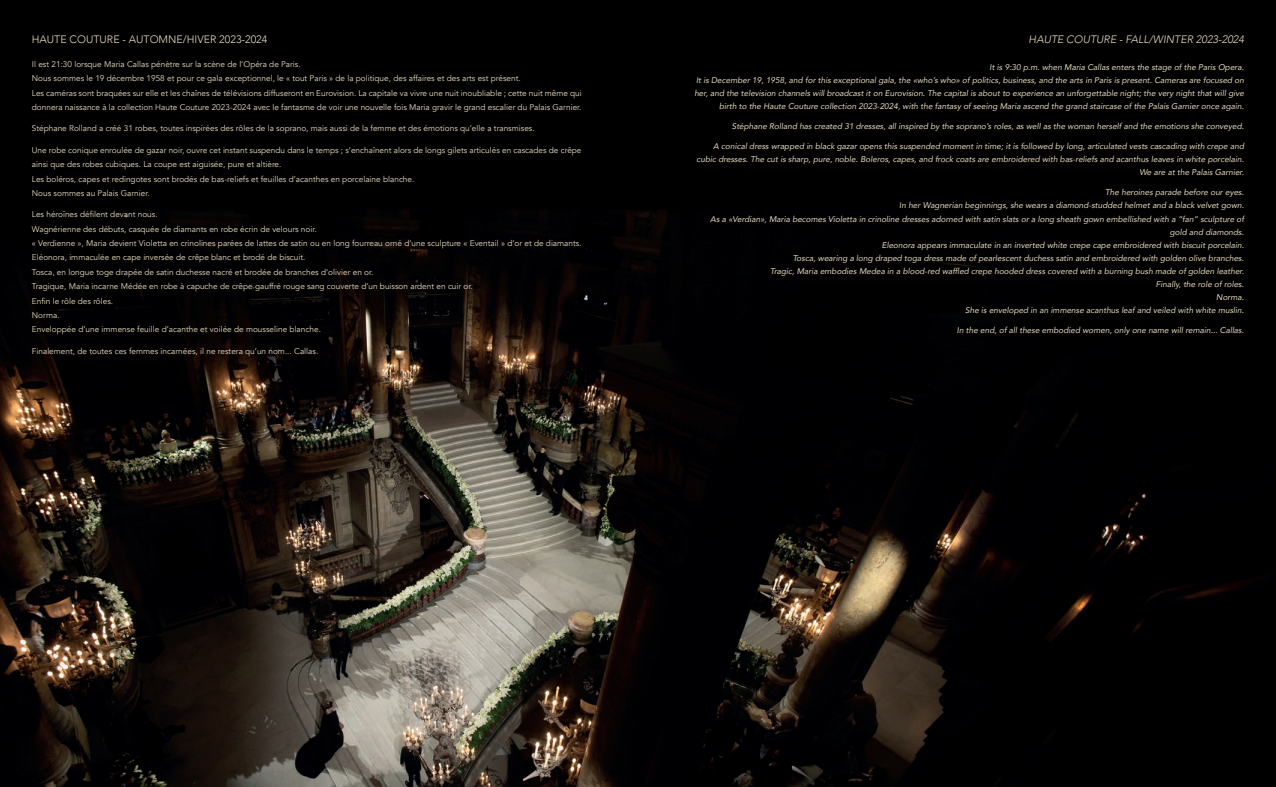
<style>
.page{position:relative;width:1276px;height:787px;background:#fff}
.page>*{position:absolute;margin:0;border:0;box-sizing:border-box;transform-origin:0 0}
.t1{font:300 10.73px "Avenir";color:#e9dcbf}
.t2{font:italic 300 10.73px "Avenir";color:#e9dcbf}
.t3{font:italic 8.25px/13px "Avenir";color:#e9dcbf;text-align:right}
.t4{font:8.25px/14.4px "Avenir";color:#e9dcbf}
</style>
<div class="page">
<img style="left:0;top:0;width:1276px;height:787px">
<h1 class="t1" style="left:32px;top:32px;width:237px">HAUTE COUTURE - AUTOMNE/HIVER 2023-2024</h1>
<p class="t4" style="left:32px;top:57px;width:551px">Il est 21:30 lorsque Maria Callas pénètre sur la scène de l’Opéra de Paris.<br>Nous sommes le 19 décembre 1958 et pour ce gala exceptionnel, le « tout Paris » de la politique, des affaires et des arts est présent.<br>Les caméras sont braquées sur elle et les chaînes de télévisions diffuseront en Eurovision. La capitale va vivre une nuit inoubliable ; cette nuit même qui donnera naissance à la collection Haute Couture 2023-2024 avec le fantasme de voir une nouvelle fois Maria gravir le grand escalier du Palais Garnier.</p>
<p class="t4" style="left:32px;top:122px;width:504px">Stéphane Rolland a créé 31 robes, toutes inspirées des rôles de la soprano, mais aussi de la femme et des émotions qu’elle a transmises.</p>
<p class="t4" style="left:32px;top:143px;width:551px">Une robe conique enroulée de gazar noir, ouvre cet instant suspendu dans le temps ; s’enchaînent alors de longs gilets articulés en cascades de crêpe ainsi que des robes cubiques. La coupe est aiguisée, pure et altière.<br>Les boléros, capes et redingotes sont brodés de bas-reliefs et feuilles d’acanthes en porcelaine blanche.<br>Nous sommes au Palais Garnier.</p>
<p class="t4" style="left:32px;top:207px;width:551px">Les héroïnes défilent devant nous.<br>Wagnérienne des débuts, casquée de diamants en robe écrin de velours noir.<br>« Verdienne », Maria devient Violetta en crinolines parées de lattes de satin ou en long fourreau orné d’une sculpture « Eventail » d’or et de diamants.<br>Eléonora, immaculée en cape inversée de crêpe blanc et brodé de biscuit.<br>Tosca, en longue toge drapée de satin duchesse nacré et brodée de branches d’olivier en or.<br>Tragique, Maria incarne Médée en robe à capuche de crêpe gauffré rouge sang couverte d’un buisson ardent en cuir or.<br>Enfin le rôle des rôles.<br>Norma.<br>Enveloppée d’une immense feuille d’acanthe et voilée de mousseline blanche.</p>
<p class="t4" style="left:32px;top:344px;width:288px">Finalement, de toutes ces femmes incarnées, il ne restera qu’un nom... Callas.</p>
<h1 class="t2" style="left:1028px;top:32px;width:217px">HAUTE COUTURE - FALL/WINTER 2023-2024</h1>
<p class="t3" style="left:694px;top:61px;width:551px">It is 9:30 p.m. when Maria Callas enters the stage of the Paris Opera.<br>It is December 19, 1958, and for this exceptional gala, the «who’s who» of politics, business, and the arts in Paris is present. Cameras are focused on her, and the television channels will broadcast it on Eurovision. The capital is about to experience an unforgettable night; the very night that will give birth to the Haute Couture collection 2023-2024, with the fantasy of seeing Maria ascend the grand staircase of the Palais Garnier once again.</p>
<p class="t3" style="left:732px;top:120px;width:514px">Stéphane Rolland has created 31 dresses, all inspired by the soprano’s roles, as well as the woman herself and the emotions she conveyed.</p>
<p class="t3" style="left:696px;top:140px;width:549px">A conical dress wrapped in black gazar opens this suspended moment in time; it is followed by long, articulated vests cascading with crepe and cubic dresses. The cut is sharp, pure, noble. Boleros, capes, and frock coats are embroidered with bas-reliefs and acanthus leaves in white porcelain.<br>We are at the Palais Garnier.</p>
<p class="t3" style="left:710px;top:186px;width:535px">The heroines parade before our eyes.<br>In her Wagnerian beginnings, she wears a diamond-studded helmet and a black velvet gown.<br>As a «Verdian», Maria becomes Violetta in crinoline dresses adorned with satin slats or a long sheath gown embellished with a ”fan” sculpture of gold and diamonds.<br>Eleonora appears immaculate in an inverted white crepe cape embroidered with biscuit porcelain.<br>Tosca, wearing a long draped toga dress made of pearlescent duchess satin and embroidered with golden olive branches.<br>Tragic, Maria embodies Medea in a blood-red waffled crepe hooded dress covered with a burning bush made of golden leather.<br>Finally, the role of roles.<br>Norma.<br>She is enveloped in an immense acanthus leaf and veiled with white muslin.</p>
<p class="t3" style="left:957px;top:324px;width:289px">In the end, of all these embodied women, only one name will remain... Callas.</p>
</div>
